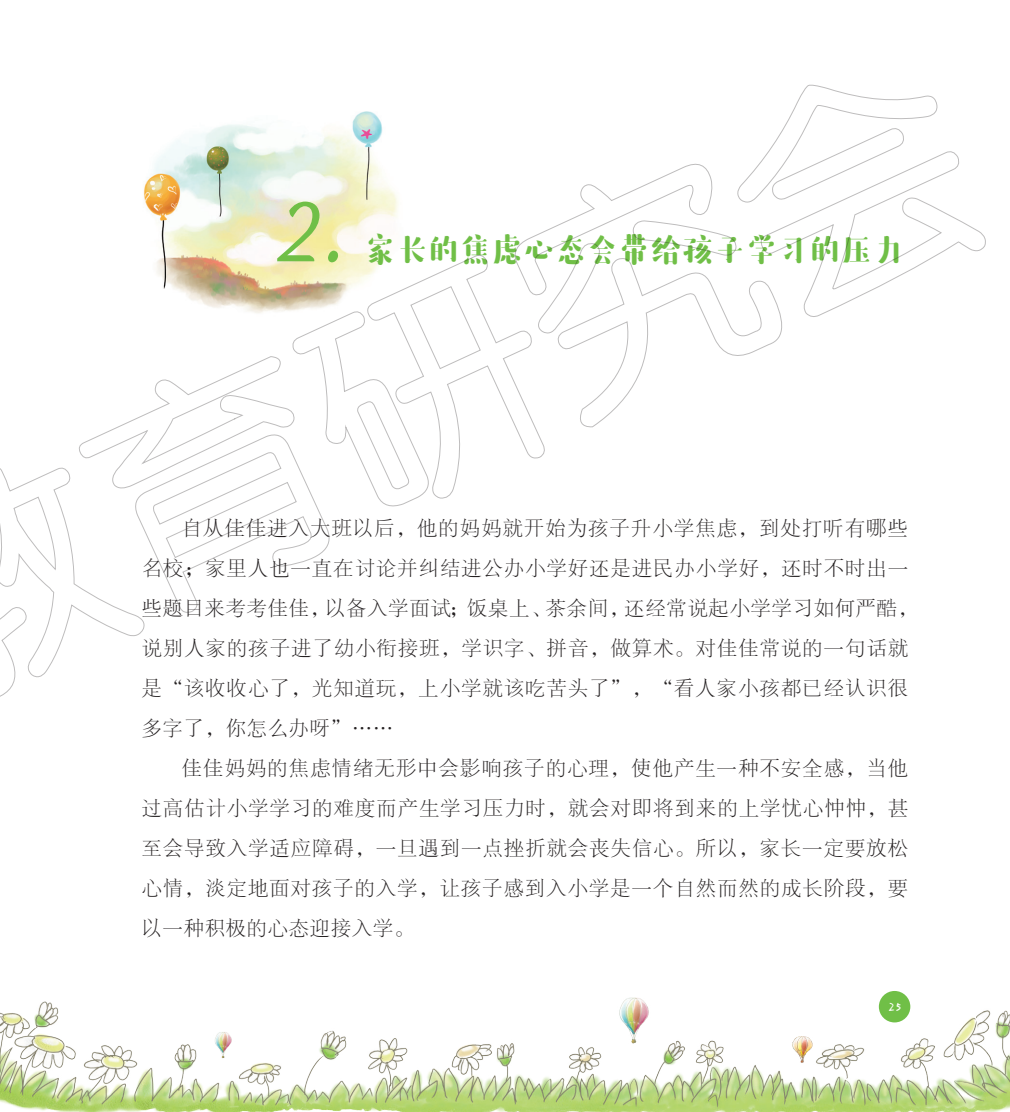
<style>
.page{position:relative;width:1010px;height:1112px;background:#fff}
.page>*{position:absolute;margin:0;border:0;box-sizing:border-box;transform-origin:0 0}
.t1{font:91px "FZSKBXKJW GB1 0";color:#70bf47}
.t2{font:33.8px "FZQUSJW GB1 0";letter-spacing:-.06em;color:#70bf47}
.t3{font:20px/40px "FZSYJW GB1 0";letter-spacing:.065em;color:#231f20}
.t4{font:18px "FZMWT";color:#fff}
</style>
<div class="page">
<img style="left:0;top:997px;width:1009px;height:114px">
<div style="left:878px;top:990px;width:32px;height:32px;background:#70bf47;border-radius:50%"></div>
<img style="left:143px;top:111px;width:255px;height:202px">
<svg style="left:0;top:467px;width:145px;height:230px"></svg>
<svg style="left:78px;top:356px;width:252px;height:257px"></svg>
<svg style="left:292px;top:254px;width:253px;height:254px"></svg>
<svg style="left:512px;top:163px;width:270px;height:264px"></svg>
<svg style="left:736px;top:84px;width:250px;height:233px"></svg>
<h1 class="t1" style="left:275px;top:184px;width:70px">2.</h1>
<h2 class="t2" style="left:363px;top:231px;width:543px">家长的焦虑心态会带给孩子学习的压力</h2>
<p class="t3" style="left:142px;top:508px;width:777px;text-indent:40px">自从佳佳进入大班以后，他的妈妈就开始为孩子升小学焦虑，到处打听有哪些名校；家里人也一直在讨论并纠结进公办小学好还是进民办小学好，还时不时出一些题目来考考佳佳，以备入学面试；饭桌上、茶余间，还经常说起小学学习如何严酷，说别人家的孩子进了幼小衔接班，学识字、拼音，做算术。对佳佳常说的一句话就是“该收收心了，光知道玩，上小学就该吃苦头了”，“看人家小孩都已经认识很多字了，你怎么办呀”……</p>
<p class="t3" style="left:142px;top:748px;width:767px;text-align:justify;text-indent:40px">佳佳妈妈的焦虑情绪无形中会影响孩子的心理，使他产生一种不安全感，当他过高估计小学学习的难度而产生学习压力时，就会对即将到来的上学忧心忡忡，甚至会导致入学适应障碍，一旦遇到一点挫折就会丧失信心。所以，家长一定要放松心情，淡定地面对孩子的入学，让孩子感到入小学是一个自然而然的成长阶段，要以一种积极的心态迎接入学。</p>
<p class="t4" style="left:887px;top:997px;width:15px">25</p>
</div>
